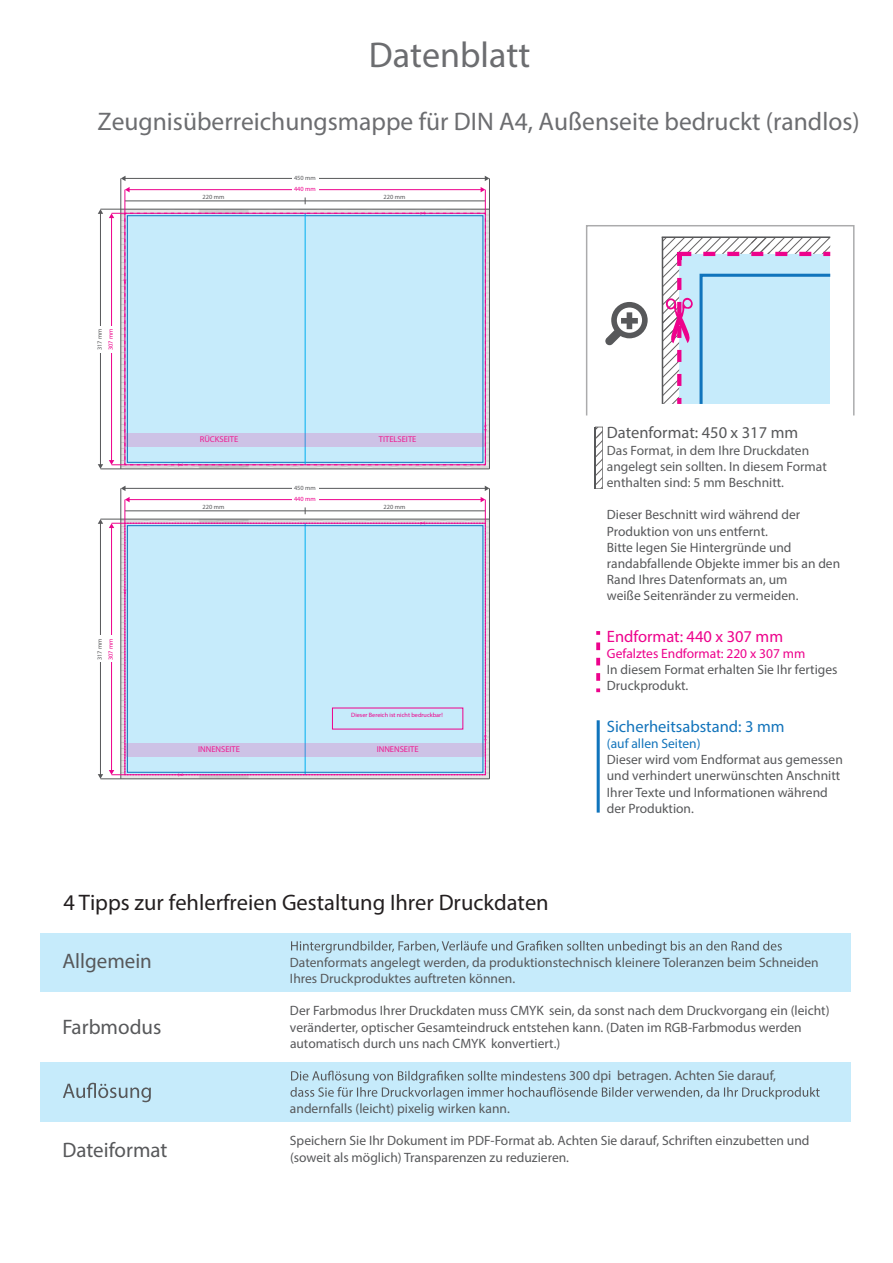
<style>
.page{position:relative;width:893px;height:1263px;background:#fff}
.page>*{position:absolute;margin:0;border:0;box-sizing:border-box;transform-origin:0 0}
.t1{font:36px "Myriad Pro";color:#6c6d70}
.t2{font:25.5px "Myriad Pro";color:#6c6d70}
.t3{font:22.5px "Myriad Pro";color:#231f20}
.t4{font:21px "Myriad Pro";color:#57585a}
.t5{font:16.5px "Myriad Pro";color:#1374bb}
.t6{font:16.5px "Myriad Pro";color:#57585a}
.t7{font:16.5px "Myriad Pro";color:#ed028c}
.t8{font:13.5px/16.2px "Myriad Pro";color:#57585a}
.t9{font:13.5px/16.2px "Myriad Pro";color:#58595b}
.t10{font:13.5px "Myriad Pro";color:#ed028c}
.t11{font:13.5px "Myriad Pro";color:#1374bb}
.t12{font:8.55px "Myriad Pro";color:#ed1e91}
.t13{font:6.3px "Myriad Pro";color:#ed028c}
.t14{font:6.3px "Myriad Pro";color:#57585a}
</style>
<div class="page">
<svg style="left:605px;top:302px;width:43px;height:44px"></svg>
<div style="left:40px;top:1062px;width:811px;height:59px;background:#c6ebfb"></div>
<div style="left:40px;top:933px;width:811px;height:58px;background:#c6ebfb"></div>
<svg style="left:291px;top:941px;width:491px;height:12px"></svg>
<svg style="left:290px;top:1071px;width:530px;height:28px"></svg>
<svg style="left:63px;top:1083px;width:88px;height:19px"></svg>
<hr style="left:662px;top:236px;width:168px;height:2px;background:#57585a">
<svg style="left:662px;top:237px;width:169px;height:167px;background:#c5dbef"></svg>
<svg style="left:596px;top:631px;width:4px;height:4px"></svg>
<svg style="left:596px;top:642px;width:4px;height:50px"></svg>
<hr style="left:597px;top:720px;width:3px;height:93px;background:#1074bc">
<svg style="left:597px;top:432px;width:4px;height:52px"></svg>
<div style="left:595px;top:427px;width:8px;height:62px;border:1px solid #3e3e3f"></div>
<hr style="left:594px;top:427px;width:1px;height:62px;background:#57585a">
<hr style="left:100px;top:468px;width:389px;height:1px;background:#57585a">
<hr style="left:489px;top:178px;width:1px;height:291px;background:#57585a">
<hr style="left:120px;top:178px;width:1px;height:291px;background:#57585a">
<hr style="left:100px;top:209px;width:389px;height:1px;background:#57585a">
<hr style="left:125px;top:178px;width:361px;height:1px;background:#57585a">
<svg style="left:121px;top:176px;width:5px;height:5px"></svg>
<svg style="left:485px;top:176px;width:4px;height:5px"></svg>
<hr style="left:100px;top:213px;width:1px;height:252px;background:#57585a">
<svg style="left:98px;top:464px;width:5px;height:5px"></svg>
<svg style="left:98px;top:209px;width:5px;height:5px"></svg>
<svg style="left:111px;top:189px;width:375px;height:276px;background:#c8e5f6"></svg>
<hr style="left:112px;top:213px;width:373px;height:1px;background:#ed028c">
<hr style="left:129px;top:189px;width:352px;height:1px;background:#ed028c">
<svg style="left:125px;top:187px;width:5px;height:5px"></svg>
<svg style="left:481px;top:187px;width:4px;height:5px"></svg>
<hr style="left:111px;top:217px;width:1px;height:244px;background:#ed028c">
<svg style="left:109px;top:460px;width:5px;height:5px"></svg>
<svg style="left:109px;top:213px;width:5px;height:5px"></svg>
<div style="left:292px;top:176px;width:27px;height:15px;background:#fff"></div>
<div style="left:98px;top:326px;width:15px;height:26px;background:#fff"></div>
<hr style="left:100px;top:778px;width:389px;height:1px;background:#57585a">
<hr style="left:489px;top:488px;width:1px;height:291px;background:#57585a">
<hr style="left:120px;top:488px;width:1px;height:291px;background:#57585a">
<hr style="left:100px;top:519px;width:389px;height:1px;background:#57585a">
<hr style="left:125px;top:488px;width:361px;height:1px;background:#57585a">
<svg style="left:121px;top:486px;width:5px;height:5px"></svg>
<svg style="left:485px;top:486px;width:4px;height:5px"></svg>
<hr style="left:100px;top:523px;width:1px;height:252px;background:#57585a">
<svg style="left:98px;top:774px;width:5px;height:5px"></svg>
<svg style="left:98px;top:519px;width:5px;height:5px"></svg>
<svg style="left:111px;top:499px;width:375px;height:276px;background:#c8e4f5"></svg>
<hr style="left:112px;top:523px;width:373px;height:1px;background:#ed028c">
<hr style="left:129px;top:499px;width:352px;height:1px;background:#ed028c">
<svg style="left:125px;top:497px;width:5px;height:5px"></svg>
<svg style="left:481px;top:497px;width:4px;height:5px"></svg>
<hr style="left:111px;top:527px;width:1px;height:244px;background:#ed028c">
<svg style="left:109px;top:770px;width:5px;height:5px"></svg>
<svg style="left:109px;top:523px;width:5px;height:5px"></svg>
<div style="left:292px;top:486px;width:27px;height:15px;background:#fff"></div>
<div style="left:98px;top:635px;width:15px;height:27px;background:#fff"></div>
<h1 class="t1" style="left:369px;top:33px;width:163px">Datenblatt</h1>
<h2 class="t2" style="left:98px;top:106px;width:763px">Zeugnisüberreichungsmappe für DIN A4, Außenseite bedruckt (randlos)</h2>
<p class="t14" style="left:294px;top:174px;width:23px">450 mm</p>
<p class="t13" style="left:294px;top:185px;width:23px">440 mm</p>
<p class="t14" style="left:96px;top:350px;width:23px;rotate:-90deg">317 mm</p>
<p class="t13" style="left:107px;top:350px;width:23px;rotate:-90deg">307 mm</p>
<p class="t14" style="left:96px;top:660px;width:23px;rotate:-90deg">317 mm</p>
<p class="t13" style="left:107px;top:660px;width:23px;rotate:-90deg">307 mm</p>
<p class="t14" style="left:203px;top:193px;width:23px">220 mm</p>
<p class="t14" style="left:384px;top:193px;width:23px">220 mm</p>
<p class="t12" style="left:200px;top:434px;width:40px">RÜCKSEITE</p>
<p class="t12" style="left:379px;top:434px;width:39px">TITELSEITE</p>
<p class="t14" style="left:294px;top:484px;width:23px">450 mm</p>
<p class="t13" style="left:294px;top:495px;width:23px">440 mm</p>
<p class="t14" style="left:203px;top:503px;width:23px">220 mm</p>
<p class="t14" style="left:384px;top:503px;width:23px">220 mm</p>
<p class="t13" style="left:351px;top:711px;width:93px">Dieser Bereich ist nicht bedruckbar!</p>
<p class="t12" style="left:198px;top:744px;width:43px">INNENSEITE</p>
<p class="t12" style="left:377px;top:744px;width:43px">INNENSEITE</p>
<h3 class="t3" style="left:63px;top:888px;width:487px">4 Tipps zur fehlerfreien Gestaltung Ihrer Druckdaten</h3>
<p class="t6" style="left:607px;top:423px;width:193px">Datenformat: 450 x 317 mm</p>
<p class="t9" style="left:607px;top:442px;width:221px">Das Format, in dem Ihre Druckdaten angelegt sein sollten. In diesem Format enthalten sind: 5 mm Beschnitt.</p>
<p class="t8" style="left:607px;top:507px;width:235px">Dieser Beschnitt wird während der Produktion von uns entfernt.<br>Bitte legen Sie Hintergründe und randabfallende Objekte immer bis an den Rand Ihres Datenformats an, um<br>weiße Seitenränder zu vermeiden.</p>
<p class="t7" style="left:607px;top:626px;width:178px">Endformat: 440 x 307 mm</p>
<p class="t10" style="left:607px;top:645px;width:200px">Gefalztes Endformat: 220 x 307 mm</p>
<p class="t8" style="left:607px;top:661px;width:232px">In diesem Format erhalten Sie Ihr fertiges<br>Druckprodukt.</p>
<p class="t5" style="left:607px;top:716px;width:179px">Sicherheitsabstand: 3 mm</p>
<p class="t11" style="left:607px;top:735px;width:95px">(auf allen Seiten)</p>
<p class="t8" style="left:607px;top:751px;width:237px">Dieser wird vom Endformat aus gemessen und verhindert unerwünschten Anschnitt Ihrer Texte und Informationen während der Produktion.</p>
<h3 class="t4" style="left:62px;top:948px;width:91px">Allgemein</h3>
<h3 class="t4" style="left:62px;top:1014px;width:101px">Farbmodus</h3>
<h3 class="t4" style="left:62px;top:1137px;width:107px">Dateiformat</h3>
<p class="t8" style="left:290px;top:954px;width:530px">Datenformats angelegt werden, da produktionstechnisch kleinere Toleranzen beim Schneiden<br>Ihres Druckproduktes auftreten können.</p>
<p class="t8" style="left:290px;top:1002px;width:541px">Der Farbmodus Ihrer Druckdaten muss CMYK sein, da sonst nach dem Druckvorgang ein (leicht) veränderter, optischer Gesamteindruck entstehen kann. (Daten im RGB-Farbmodus werden automatisch durch uns nach CMYK konvertiert.)</p>
<p class="t8" style="left:569px;top:1067px;width:208px">300 dpi betragen. Achten Sie darauf,</p>
<p class="t8" style="left:290px;top:1100px;width:221px">andernfalls (leicht) pixelig wirken kann.</p>
<p class="t8" style="left:290px;top:1132px;width:521px">Speichern Sie Ihr Dokument im PDF-Format ab. Achten Sie darauf, Schriften einzubetten und (soweit als möglich) Transparenzen zu reduzieren.</p>
</div>
